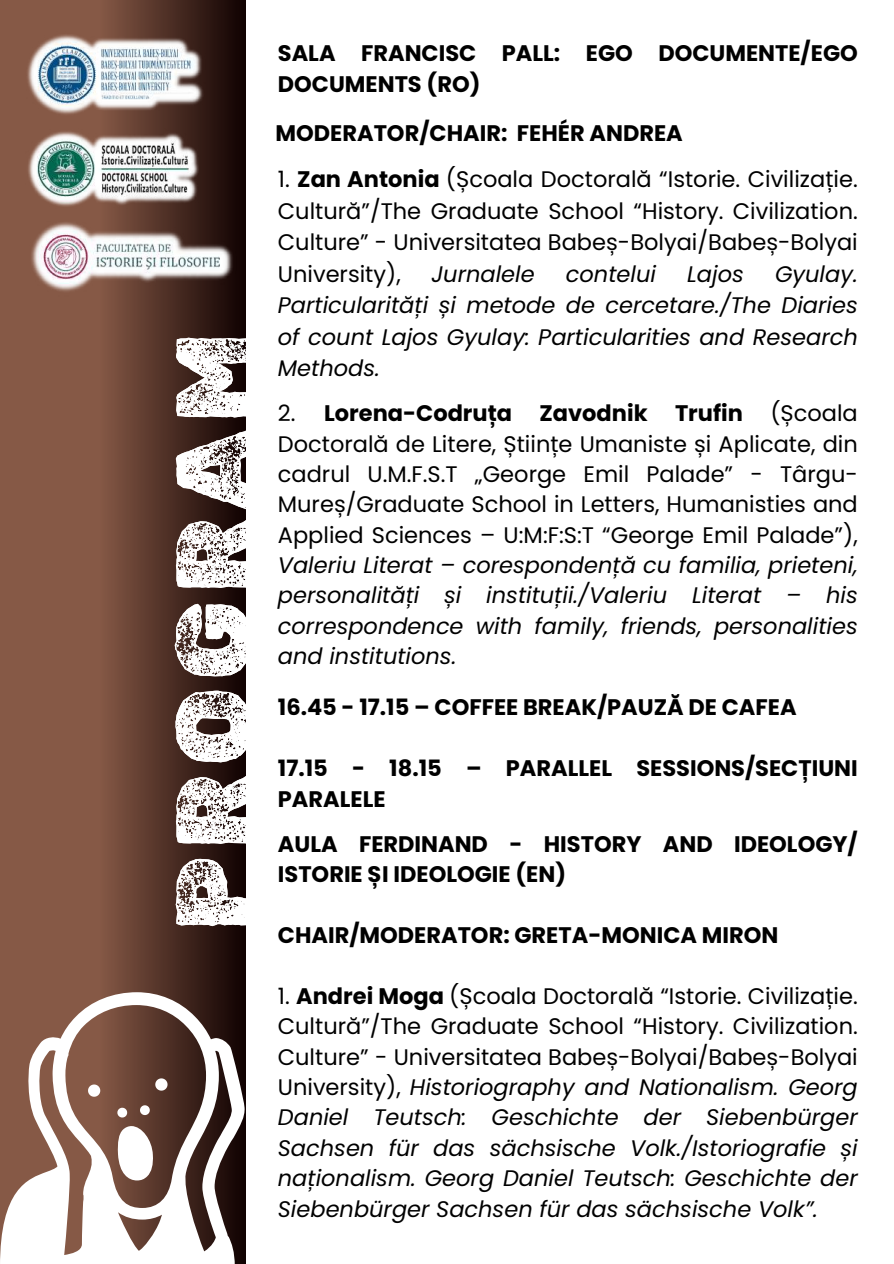
<style>
.page{position:relative;width:894px;height:1264px;background:#fff}
.page>*{position:absolute;margin:0;border:0;box-sizing:border-box;transform-origin:0 0}
.t1{font:105px "Rubik Dirt";letter-spacing:.075em;color:#fff}
.t2{font:italic 22.5px/30.3px "Poppins";color:#000;text-align:justify}
.t3{font:22.5px/30.3px "Poppins";color:#000;text-align:justify}
.t4{font:700 22.5px/30.3px "Poppins";color:#000}
.s1{font-weight:700}
.s2{font-style:normal}
.s3{font-weight:700;font-style:normal}
</style>
<div class="page">
<svg style="left:0;top:0;width:245px;height:992px;background:#613d30"></svg>
<img style="left:14px;top:131px;width:201px;height:62px">
<img style="left:0;top:193px;width:246px;height:120px">
<img style="left:3px;top:18px;width:223px;height:113px">
<svg style="left:0;top:992px;width:245px;height:271px"></svg>
<h1 class="t1" style="left:152px;top:930px;width:599px;rotate:-90deg">PROGRAM</h1>
<p class="t4" style="left:278px;top:38px;width:581px">SALA FRANCISC PALL: EGO DOCUMENTE/EGO<br>DOCUMENTS (RO)</p>
<p class="t4" style="left:275px;top:118px;width:408px">MODERATOR/CHAIR: FEHÉR ANDREA</p>
<p class="t3" style="left:278px;top:163px;width:581px;line-height:31.5px">1. <span class="s1">Zan Antonia</span> (Școala Doctorală “Istorie. Civilizație.<br>Cultură”/The Graduate School “History. Civilization.<br>Culture” - Universitatea Babeș-Bolyai/Babeș-Bolyai University),</p>
<p class="t2" style="left:431px;top:258px;width:105px">Jurnalele</p>
<p class="t2" style="left:565px;top:258px;width:92px">contelui</p>
<p class="t2" style="left:687px;top:258px;width:58px">Lajos</p>
<p class="t2" style="left:278px;top:258px;width:581px;line-height:31.5px;text-indent:497px">Gyulay.<br>Particularități și metode de cercetare./The Diaries of count Lajos Gyulay: Particularities and Research Methods.</p>
<p class="t3" style="left:278px;top:398px;width:581px">2. <span class="s1">Lorena-Codruța Zavodnik Trufin</span> (Școala Doctorală de Litere, Științe Umaniste și Aplicate, din cadrul U.M.F.S.T „George Emil Palade” - Târgu-Mureș/Graduate School in Letters, Humanisties and Applied Sciences – U:M:F:S:T “George Emil Palade”),</p>
<p class="t2" style="left:278px;top:550px;width:581px">Valeriu Literat – corespondență cu familia, prieteni, personalități și instituții./Valeriu Literat – his correspondence with family, friends, personalities and institutions.</p>
<p class="t4" style="left:278px;top:692px;width:520px">16.45 - 17.15 – COFFEE BREAK/PAUZĂ DE CAFEA</p>
<p class="t4" style="left:278px;top:753px;width:581px">17.15 - 18.15 – PARALLEL SESSIONS/SECȚIUNI<br>PARALELE</p>
<p class="t4" style="left:278px;top:828px;width:581px">AULA FERDINAND - HISTORY AND IDEOLOGY/<br>ISTORIE ȘI IDEOLOGIE (EN)</p>
<p class="t4" style="left:278px;top:920px;width:502px">CHAIR/MODERATOR: GRETA-MONICA MIRON</p>
<p class="t2" style="left:278px;top:980px;width:581px"><span class="s2">1.</span> <span class="s3">Andrei Moga</span> <span class="s2">(Școala Doctorală “Istorie. Civilizație.<br>Cultură”/The Graduate School “History. Civilization.<br>Culture” - Universitatea Babeș-Bolyai/Babeș-Bolyai University),</span> Historiography and Nationalism. Georg Daniel Teutsch: Geschichte der Siebenbürger Sachsen für das sächsische Volk./Istoriografie și naționalism. Georg Daniel Teutsch: Geschichte der Siebenbürger Sachsen für das sächsische Volk”.</p>
</div>
